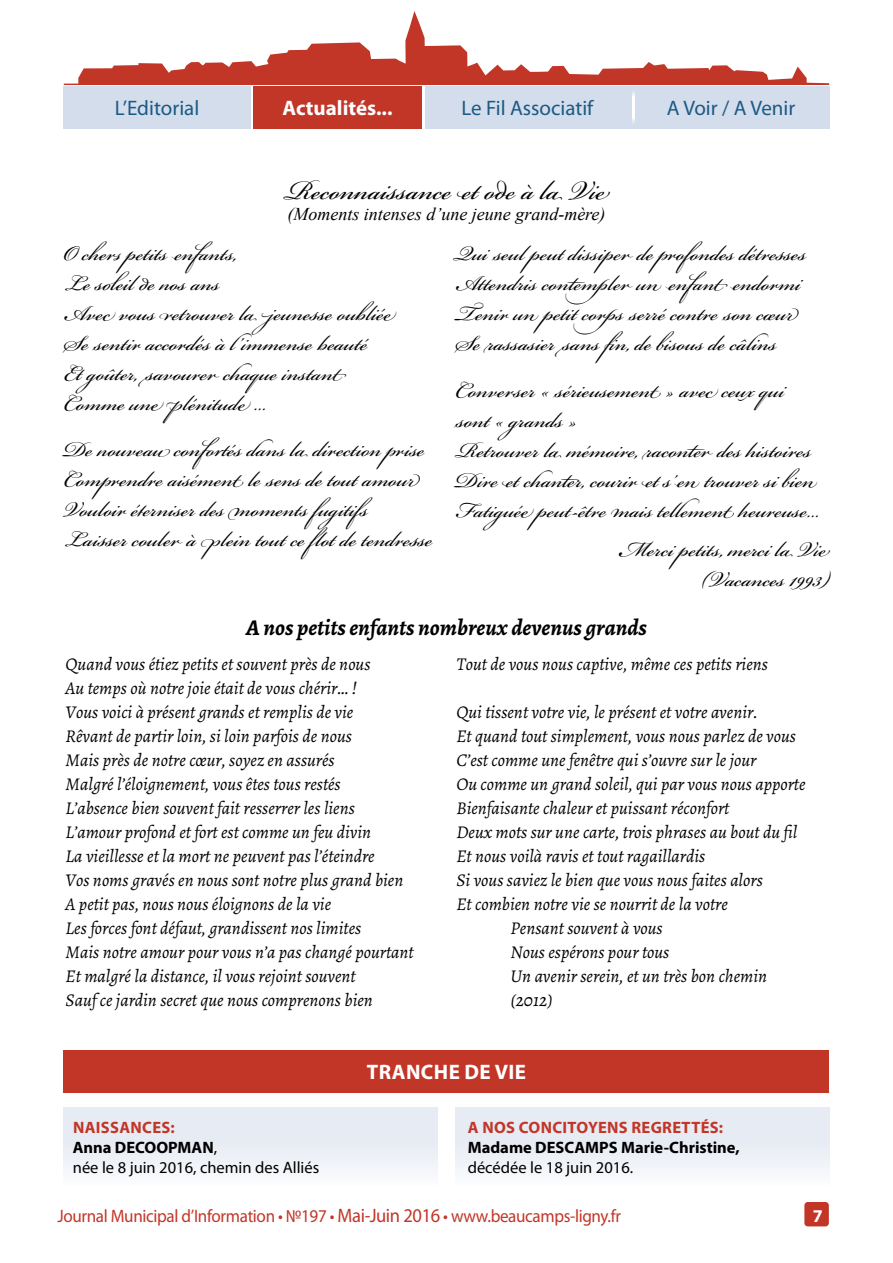
<style>
.page{position:relative;width:893px;height:1263px;background:#fff}
.page>*{position:absolute;margin:0;border:0;box-sizing:border-box;transform-origin:0 0}
.t1{font:42px "Bickham Script Pro";color:#000}
.t2{font:33px/30px "Bickham Script Pro";color:#000}
.t3{font:italic 700 22.5px "Alegreya";color:#000}
.t4{font:21px "Myriad Pro";color:#1c5a85}
.t5{font:700 21px "Myriad Pro";color:#fff}
.t6{font:italic 18px/24px "Alegreya";color:#000}
.t7{font:18px "Myriad Pro";letter-spacing:-.02em;color:#c23628;scale:.95 1}
.t8{font:italic 18px "Times New Roman";color:#000}
.t9{font:700 18px "Myriad Pro";color:#fff}
.t10{font:16.5px/19.8px "Myriad Pro";color:#000;text-align:center}
.t11{font:700 16.5px "Myriad Pro";color:#000}
.t12{font:700 16.5px "Myriad Pro";letter-spacing:.02em;color:#c23628}
.s1{font-weight:700}
.s2{font-size:19.5px}
</style>
<div class="page">
<div style="left:804px;top:1202px;width:25px;height:24px;background:#c23628;border-radius:3px"></div>
<svg style="left:64px;top:11px;width:765px;height:74px"></svg>
<div style="left:64px;top:86px;width:187px;height:42px;background:#d4ddeb"></div>
<div style="left:253px;top:86px;width:576px;height:42px;background:#d4ddeb"></div>
<div style="left:254px;top:86px;width:168px;height:43px;background:#c23628"></div>
<hr style="left:422px;top:86px;width:3px;height:43px;background:#fff">
<svg style="left:632px;top:92px;width:2px;height:30px"></svg>
<div style="left:64px;top:1050px;width:765px;height:42px;background:#c23628"></div>
<div style="left:64px;top:1107px;width:374px;height:79px;background:linear-gradient(to bottom,#e2e7f0,#f8f9fb)"></div>
<div style="left:456px;top:1108px;width:374px;height:78px;background:linear-gradient(to bottom,#e1e6f0,#f7f9fc)"></div>
<p class="t4" style="left:115px;top:95px;width:86px">L’Editorial</p>
<p class="t5" style="left:283px;top:95px;width:111px">ACTUALITÉS...</p>
<p class="t4" style="left:462px;top:95px;width:133px">Le Fil Associatif</p>
<p class="t4" style="left:667px;top:95px;width:130px">A Voir / A Venir</p>
<h1 class="t1" style="left:284px;top:160px;width:327px">Reconnaissance etode à la Vie</h1>
<p class="t8" style="left:287px;top:202px;width:320px">(Moments intenses d’une jeune grand-mère)</p>
<h2 class="t2" style="left:64px;top:234px;width:332px">O chers petits enfants,<br>Le soleil de nos ans<br>Avec vous retrouver la jeunesse oubliée<br>Se sentir accordés à l’immense beauté<br>Etgoûter, savourer chaque instant<br>Comme une plénitude …</h2>
<h2 class="t2" style="left:64px;top:429px;width:371px">De nouveau confortés dans la direction prise Comprendre aisément le sens de toutamour Vouloir éterniser des moments fugitifs Laisser couler à plein toutce flotde tendresse</h2>
<h2 class="t2" style="left:455px;top:234px;width:354px">Qui seul peutdissiper de profondes détresses Attendris contempler un enfant endormi Tenir un petitcorps serré contre son cœur Se rassasier sans fin, de bisous de câlins</h2>
<h2 class="t2" style="left:455px;top:371px;width:366px">Converser « sérieusement » avec ceux qui sont« grands »<br>Retrouver la mémoire, raconter des histoires Dire etchanter, courir ets’en trouver si bien Fatiguée peut-être mais tellement heureuse…</h2>
<h2 class="t2" style="left:620px;top:530px;width:211px;text-align:right">Merci petits, merci la Vie (Vacances 1993)</h2>
<p class="t3" style="left:246px;top:613px;width:402px">A nos petits enfants nombreux devenus grands</p>
<p class="t6" style="left:66px;top:652px;width:350px">Quand vous étiez petits et souvent près de nous<br>Au temps où notre joie était de vous chérir… !<br>Vous voici à présent grands et remplis de vie<br>Rêvant de partir loin, si loin parfois de nous<br>Mais près de notre cœur, soyez en assurés<br>Malgré l’éloignement, vous êtes tous restés<br>L’absence bien souvent fait resserrer les liens L’amour profond et fort est comme un feu divin<br>La vieillesse et la mort ne peuvent pas l’éteindre<br>Vos noms gravés en nous sont notre plus grand bien A petit pas, nous nous éloignons de la vie<br>Les forces font défaut, grandissent nos limites<br>Mais notre amour pour vous n’a pas changé pourtant Et malgré la distance, il vous rejoint souvent<br>Sauf ce jardin secret que nous comprenons bien</p>
<p class="t6" style="left:456px;top:652px;width:313px">Tout de vous nous captive, même ces petits riens</p>
<p class="t6" style="left:456px;top:700px;width:303px">Qui tissent votre vie, le présent et votre avenir.</p>
<p class="t6" style="left:456px;top:724px;width:341px">Et quand tout simplement, vous nous parlez de vous</p>
<p class="t6" style="left:456px;top:748px;width:302px">C’est comme une fenêtre qui s’ouvre sur le jour</p>
<p class="t6" style="left:456px;top:772px;width:351px">Ou comme un grand soleil, qui par vous nous apporte</p>
<p class="t6" style="left:456px;top:796px;width:274px">Bienfaisante chaleur et puissant réconfort</p>
<p class="t6" style="left:456px;top:820px;width:343px">Deux mots sur une carte, trois phrases au bout du fil</p>
<p class="t6" style="left:456px;top:844px;width:250px">Et nous voilà ravis et tout ragaillardis</p>
<p class="t6" style="left:456px;top:868px;width:308px">Si vous saviez le bien que vous nous faites alors</p>
<p class="t6" style="left:456px;top:892px;width:273px">Et combien notre vie se nourrit de la votre</p>
<p class="t6" style="left:510px;top:916px;width:154px">Pensant souvent à vous</p>
<p class="t6" style="left:510px;top:940px;width:160px">Nous espérons pour tous</p>
<p class="t6" style="left:510px;top:964px;width:258px">Un avenir serein, et un très bon chemin</p>
<p class="t6" style="left:510px;top:988px;width:44px">(2012)</p>
<p class="t12" style="left:73px;top:1117px;width:103px">NAISSANCES:</p>
<p class="t11" style="left:73px;top:1136px;width:75px">ANNA DECOO</p>
<p class="t10" style="left:73px;top:1137px;width:248px"><span class="s1">PMAN</span>,<br>née le 8 juin 2016, chemin des Alliés</p>
<p class="t5" style="left:367px;top:1058px;width:26px">TRAN</p>
<p class="t5" style="left:421px;top:1058px;width:97px">CHE DE VIE</p>
<p class="t12" style="left:468px;top:1117px;width:131px">A NOS CONCITOYEN</p>
<p class="t12" style="left:619px;top:1117px;width:24px">S REGRETT</p>
<p class="t12" style="left:701px;top:1117px;width:24px">ÉS:</p>
<p class="t11" style="left:468px;top:1136px;width:273px">MADAME DESCAMPS MARIE-CHRISTINE,</p>
<p class="t10" style="left:468px;top:1157px;width:167px">décédée le 18 juin 2016.</p>
<p class="t7" style="left:57px;top:1204px;width:595px">Journal Municipal d’Information • №197 • <span class="s2">Mai-Juin 2016</span> • www.beaucamps-ligny.fr</p>
<p class="t9" style="left:813px;top:1204px;width:11px">7</p>
</div>
